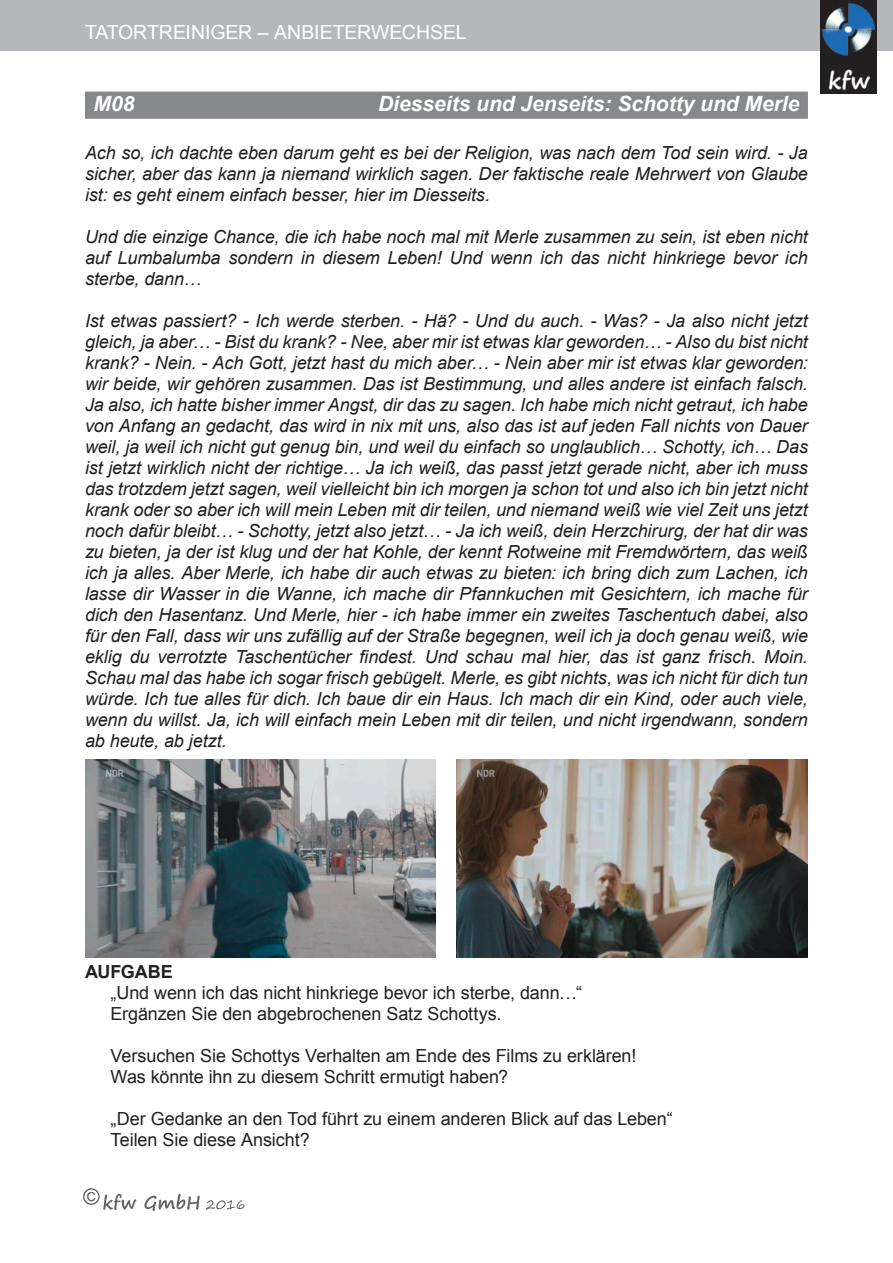
<style>
.page{position:relative;width:893px;height:1263px;background:#fff}
.page>*{position:absolute;margin:0;border:0;box-sizing:border-box;transform-origin:0 0}
.M1-5{font:italic 700 21px "Arial";color:#fff}
.t1{font:19.5px "Arial";letter-spacing:-.005em;color:#fff}
.Standard_Arial_12_14{font:italic 18px/21px "Arial";letter-spacing:-.005em;color:#231f20;text-align:justify}
.Standard_Arial_12_14-2{font:18px "Arial";letter-spacing:-.005em;color:#231f20}
.t2{font:700 18px "Arial";letter-spacing:-.005em;color:#231f20}
</style>
<div class="page">
<svg style="left:83px;top:1188px;width:162px;height:23px"></svg>
<div style="left:0;top:0;width:893px;height:51px;background:#b6b7bb"></div>
<img style="left:820px;top:0;width:56px;height:94px">
<div style="left:85px;top:92px;width:723px;height:24px;background:#86888b"></div>
<div style="left:85px;top:111px;width:723px;height:8px;background:#86888b"></div>
<img style="left:457px;top:760px;width:350px;height:197px">
<img style="left:85px;top:760px;width:351px;height:197px">
<p class="t1" style="left:85px;top:19px;width:383px">TATORTREINIGER – ANBIETERWECHSEL</p>
<p class="M1-5" style="left:94px;top:90px;width:42px">M08</p>
<p class="M1-5" style="left:378px;top:90px;width:423px">Diesseits und Jenseits: Schotty und Merle</p>
<p class="Standard_Arial_12_14" style="left:85px;top:142px;width:724px">Ach so, ich dachte eben darum geht es bei der Religion, was nach dem Tod sein wird. - Ja sicher, aber das kann ja niemand wirklich sagen. Der faktische reale Mehrwert von Glaube ist: es geht einem einfach besser, hier im Diesseits.</p>
<p class="Standard_Arial_12_14" style="left:85px;top:226px;width:724px">Und die einzige Chance, die ich habe noch mal mit Merle zusammen zu sein, ist eben nicht auf Lumbalumba sondern in diesem Leben! Und wenn ich das nicht hinkriege bevor ich sterbe, dann…</p>
<p class="Standard_Arial_12_14" style="left:85px;top:310px;width:724px">Ist etwas passiert? - Ich werde sterben. - Hä? - Und du auch. - Was? - Ja also nicht jetzt gleich, ja aber… - Bist du krank? - Nee, aber mir ist etwas klar geworden… - Also du bist nicht krank? - Nein. - Ach Gott, jetzt hast du mich aber… - Nein aber mir ist etwas klar geworden: wir beide, wir gehören zusammen. Das ist Bestimmung, und alles andere ist einfach falsch.<br>Ja also, ich hatte bisher immer Angst, dir das zu sagen. Ich habe mich nicht getraut, ich habe von Anfang an gedacht, das wird in nix mit uns, also das ist auf jeden Fall nichts von Dauer weil, ja weil ich nicht gut genug bin, und weil du einfach so unglaublich… Schotty, ich… Das ist jetzt wirklich nicht der richtige… Ja ich weiß, das passt jetzt gerade nicht, aber ich muss das trotzdem jetzt sagen, weil vielleicht bin ich morgen ja schon tot und also ich bin jetzt nicht krank oder so aber ich will mein Leben mit dir teilen, und niemand weiß wie viel Zeit uns jetzt noch dafür bleibt… - Schotty, jetzt also jetzt… - Ja ich weiß, dein Herzchirurg, der hat dir was zu bieten, ja der ist klug und der hat Kohle, der kennt Rotweine mit Fremdwörtern, das weiß ich ja alles. Aber Merle, ich habe dir auch etwas zu bieten: ich bring dich zum Lachen, ich lasse dir Wasser in die Wanne, ich mache dir Pfannkuchen mit Gesichtern, ich mache für dich den Hasentanz. Und Merle, hier - ich habe immer ein zweites Taschentuch dabei, also für den Fall, dass wir uns zufällig auf der Straße begegnen, weil ich ja doch genau weiß, wie eklig du verrotzte Taschentücher findest. Und schau mal hier, das ist ganz frisch. Moin.<br>Schau mal das habe ich sogar frisch gebügelt. Merle, es gibt nichts, was ich nicht für dich tun würde. Ich tue alles für dich. Ich baue dir ein Haus. Ich mach dir ein Kind, oder auch viele, wenn du willst. Ja, ich will einfach mein Leben mit dir teilen, und nicht irgendwann, sondern ab heute, ab jetzt.</p>
<p class="t2" style="left:85px;top:960px;width:89px">AUFGABE</p>
<p class="Standard_Arial_12_14-2" style="left:111px;top:981px;width:473px">„Und wenn ich das nicht hinkriege bevor ich sterbe, dann…“</p>
<p class="Standard_Arial_12_14-2" style="left:111px;top:1002px;width:392px">Ergänzen Sie den abgebrochenen Satz Schottys.</p>
<p class="Standard_Arial_12_14-2" style="left:111px;top:1044px;width:527px">Versuchen Sie Schottys Verhalten am Ende des Films zu erklären!</p>
<p class="Standard_Arial_12_14-2" style="left:111px;top:1065px;width:399px">Was könnte ihn zu diesem Schritt ermutigt haben?</p>
<p class="Standard_Arial_12_14-2" style="left:111px;top:1107px;width:564px">„Der Gedanke an den Tod führt zu einem anderen Blick auf das Leben“</p>
<p class="Standard_Arial_12_14-2" style="left:111px;top:1128px;width:201px">Teilen Sie diese Ansicht?</p>
</div>
